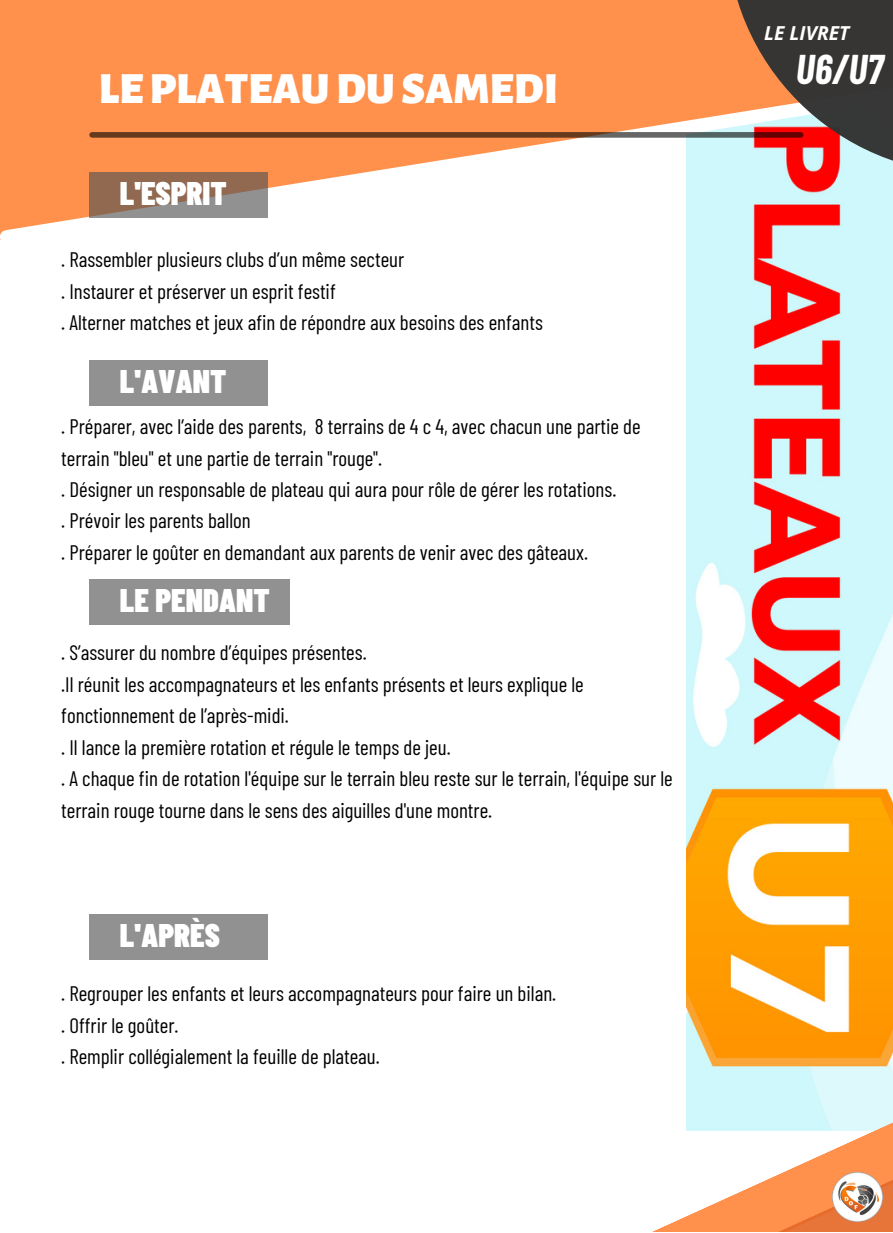
<style>
.page{position:relative;width:893px;height:1233px;background:#fff}
.page>*{position:absolute;margin:0;border:0;box-sizing:border-box;transform-origin:0 0}
.t1{font:900 45px "Alegreya Sans";color:#fff}
.t2{font:italic 700 40.65px "Barlow Condensed";color:#fff}
.t3{font:900 32.7px "Barlow Condensed";color:#fff}
.t4{font:21px/31.5px "Barlow Condensed";color:#000}
.t5{font:italic 700 19.2px "Open Sans";color:#fff}
</style>
<div class="page">
<img style="left:686px;top:252px;width:206px;height:865px">
<svg style="left:652px;top:1117px;width:240px;height:115px"></svg>
<div style="left:0;top:0;width:726px;height:71px;background:#ff914d"></div>
<svg style="left:0;top:71px;width:892px;height:181px"></svg>
<svg style="left:92px;top:132px;width:634px;height:6px;background:#6e4830"></svg>
<svg style="left:89px;top:172px;width:178px;height:46px;background:#917565"></svg>
<div style="left:89px;top:360px;width:178px;height:46px;background:#919191"></div>
<div style="left:89px;top:579px;width:201px;height:46px;background:#919191"></div>
<div style="left:89px;top:914px;width:178px;height:46px;background:#919191"></div>
<svg style="left:726px;top:0;width:166px;height:174px;background:#836358"></svg>
<img style="left:832px;top:1172px;width:50px;height:50px">
<p class="t1" style="left:99px;top:67px;width:461px">LEPLATEAUDUSAMEDI</p>
<p class="t3" style="left:120px;top:172px;width:108px">L'ESPRIT</p>
<p class="t4" style="left:61px;top:243px;width:344px">. Rassembler plusieurs clubs d’un même secteur</p>
<p class="t4" style="left:61px;top:275px;width:276px">. Instaurer et préserver un esprit festif</p>
<p class="t4" style="left:61px;top:306px;width:483px">. Alterner matches et jeux afin de répondre aux besoins des enfants</p>
<p class="t3" style="left:120px;top:360px;width:108px">L'AVANT</p>
<p class="t4" style="left:61px;top:410px;width:581px">. Préparer, avec l’aide des parents, 8 terrains de 4 c 4, avec chacun une partie de terrain "bleu" et une partie de terrain "rouge".</p>
<p class="t4" style="left:61px;top:473px;width:556px">. Désigner un responsable de plateau qui aura pour rôle de gérer les rotations.</p>
<p class="t4" style="left:61px;top:504px;width:191px">. Prévoir les parents ballon</p>
<p class="t4" style="left:61px;top:536px;width:528px">. Préparer le goûter en demandant aux parents de venir avec des gâteaux.</p>
<p class="t3" style="left:120px;top:579px;width:151px">LE PENDANT</p>
<p class="t4" style="left:61px;top:636px;width:307px">. S’assurer du nombre d’équipes présentes.</p>
<p class="t4" style="left:61px;top:668px;width:524px">.Il réunit les accompagnateurs et les enfants présents et leurs explique le fonctionnement de l’après-midi.</p>
<p class="t4" style="left:61px;top:730px;width:391px">. Il lance la première rotation et régule le temps de jeu.</p>
<p class="t4" style="left:61px;top:762px;width:613px">. A chaque fin de rotation l'équipe sur le terrain bleu reste sur le terrain, l'équipe sur le terrain rouge tourne dans le sens des aiguilles d'une montre.</p>
<p class="t3" style="left:120px;top:914px;width:102px">L'APRÈS</p>
<p class="t4" style="left:61px;top:977px;width:496px">. Regrouper les enfants et leurs accompagnateurs pour faire un bilan.</p>
<p class="t4" style="left:61px;top:1009px;width:119px">. Offrir le goûter.</p>
<p class="t4" style="left:61px;top:1040px;width:320px">. Remplir collégialement la feuille de plateau.</p>
<p class="t5" style="left:764px;top:19px;width:87px">LE LIVRET</p>
<p class="t2" style="left:795px;top:44px;width:89px">U6/U7</p>
</div>
